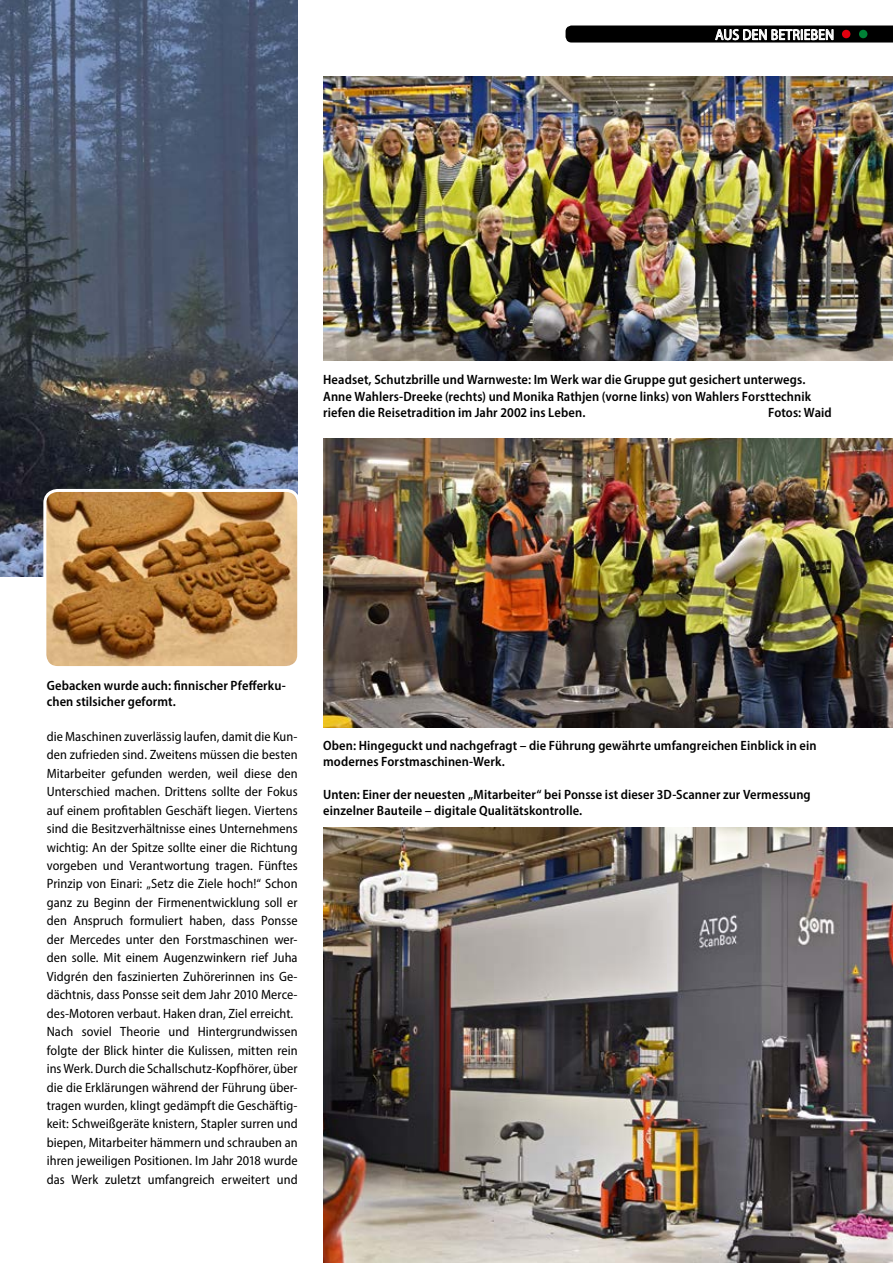
<style>
.page{position:relative;width:893px;height:1263px;background:#fff}
.page>*{position:absolute;margin:0;border:0;box-sizing:border-box;transform-origin:0 0}
.t1{font:semi-condensed 15px "Myriad Pro";letter-spacing:.01em;color:#fff}
.t2{font:semi-condensed 13.5px/18.5px "Myriad Pro";letter-spacing:.005em;color:#000}
.t3{font:600 semi-condensed 13.5px/16.2px "Myriad Pro";letter-spacing:.005em;color:#000}
</style>
<div class="page">
<svg style="left:566px;top:26px;width:327px;height:17px;background:#282828"></svg>
<div style="left:842px;top:30px;width:8px;height:8px;background:#e3000f;border-radius:50%"></div>
<div style="left:859px;top:30px;width:8px;height:8px;background:#008136;border-radius:50%"></div>
<img style="left:0;top:0;width:298px;height:576px">
<img style="left:323px;top:76px;width:570px;height:285px">
<img style="left:323px;top:438px;width:570px;height:289px">
<img style="left:323px;top:827px;width:570px;height:436px">
<img style="left:45px;top:490px;width:253px;height:175px">
<div style="left:43px;top:489px;width:257px;height:180px;border:3px solid #fff;border-radius:13px"></div>
<p class="t1" style="left:715px;top:25px;width:120px">AUS DEN BETRIEBEN</p>
<p class="t3" style="left:323px;top:371px;width:489px">Headset, Schutzbrille und Warnweste: Im Werk war die Gruppe gut gesichert unterwegs.<br>Anne Wahlers-Dreeke (rechts) und Monika Rathjen (vorne links) von Wahlers Forsttechnik riefen die Reisetradition im Jahr 2002 ins Leben.</p>
<p class="t3" style="left:768px;top:404px;width:65px">Fotos: Waid</p>
<p class="t3" style="left:47px;top:677px;width:240px">Gebacken wurde auch: finnischer Pfefferku&shy;chen stilsicher geformt.</p>
<p class="t2" style="left:47px;top:727px;width:252px">die Maschinen zuverlässig laufen, damit die Kun&shy;den zufrieden sind. Zweitens müssen die besten Mitarbeiter gefunden werden, weil diese den Unterschied machen. Drittens sollte der Fokus auf einem profitablen Geschäft liegen. Viertens sind die Besitzverhältnisse eines Unternehmens wichtig: An der Spitze sollte einer die Richtung vorgeben und Verantwortung tragen. Fünftes Prinzip von Einari: „Setz die Ziele hoch!“ Schon ganz zu Beginn der Firmenentwicklung soll er den Anspruch formuliert haben, dass Ponsse der Mercedes unter den Forstmaschinen wer&shy;den solle. Mit einem Augenzwinkern rief Juha Vidgrén den faszinierten Zuhörerinnen ins Ge&shy;dächtnis, dass Ponsse seit dem Jahr 2010 Merce&shy;des-Motoren verbaut. Haken dran, Ziel erreicht.<br>Nach soviel Theorie und Hintergrundwissen folgte der Blick hinter die Kulissen, mitten rein ins Werk. Durch die Schallschutz-Kopfhörer, über die die Erklärungen während der Führung über&shy;tragen wurden, klingt gedämpft die Geschäftig&shy;keit: Schweißgeräte knistern, Stapler surren und biepen, Mitarbeiter hämmern und schrauben an ihren jeweiligen Positionen. Im Jahr 2018 wurde das Werk zuletzt umfangreich erweitert und</p>
<p class="t3" style="left:323px;top:737px;width:495px">Oben: Hingeguckt und nachgefragt – die Führung gewährte umfangreichen Einblick in ein modernes Forstmaschinen-Werk.</p>
<p class="t3" style="left:323px;top:786px;width:489px">Unten: Einer der neuesten „Mitarbeiter“ bei Ponsse ist dieser 3D-Scanner zur Vermessung einzelner Bauteile – digitale Qualitätskontrolle.</p>
</div>
